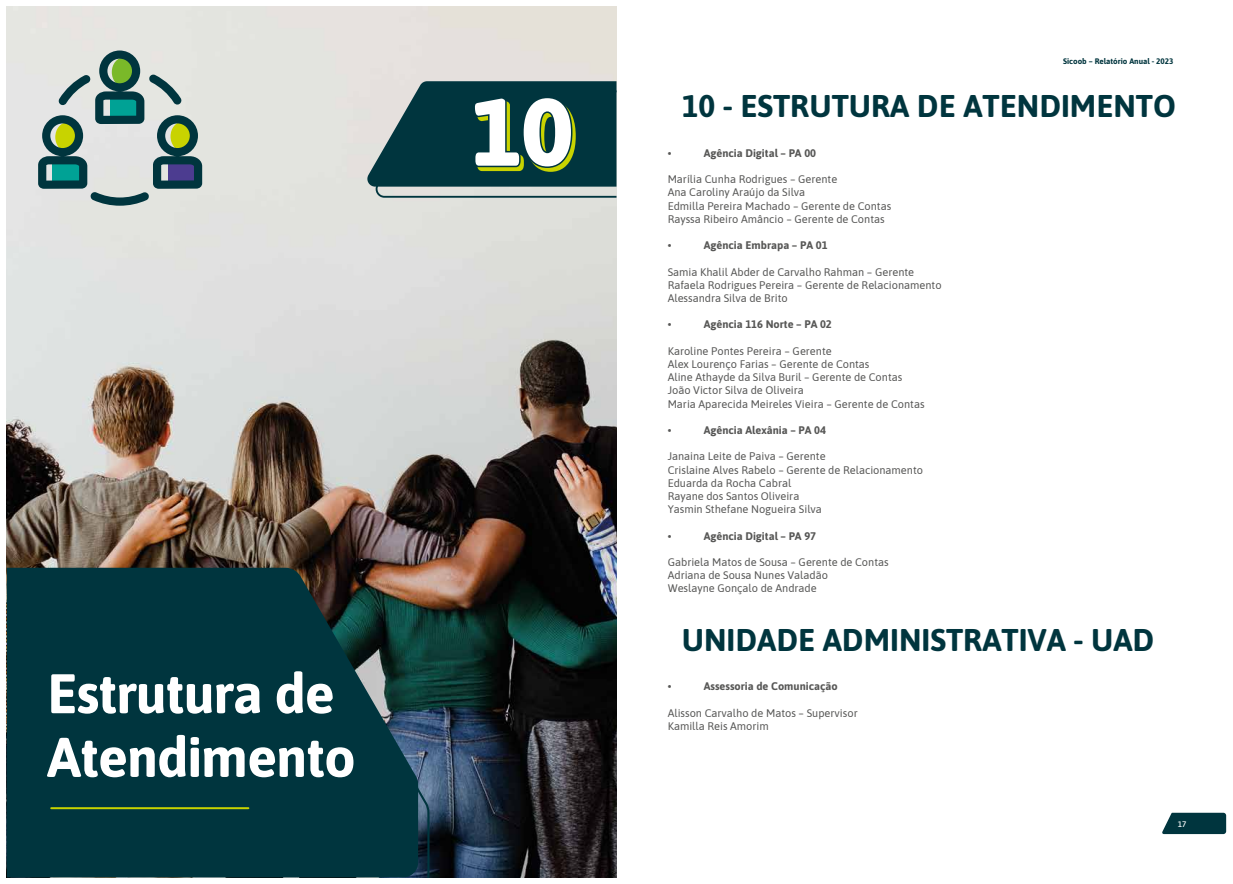
<style>
.page{position:relative;width:1233px;height:884px;background:#fff}
.page>*{position:absolute;margin:0;border:0;box-sizing:border-box;transform-origin:0 0}
.t1{font:800 95.3px "Asap";color:#fff}
.t2{font:700 55.7px/63.6px "Asap";letter-spacing:-.02em;color:#fff}
.t3{font:700 31.3px "Asap";color:#00353e}
.t4{font:11px/13.2px "Asap";color:#575756}
.t5{font:700 11px "Asap";color:#575756}
.t6{font:700 8px "Asap";color:#00353e}
.t7{font:500 8px "Asap";color:#fff}
</style>
<div class="page">
<svg style="left:1162px;top:813px;width:64px;height:21px"></svg>
<img style="left:7px;top:7px;width:609px;height:870px">
<svg style="left:365px;top:81px;width:252px;height:118px"></svg>
<svg style="left:418px;top:582px;width:12px;height:295px"></svg>
<svg style="left:7px;top:568px;width:411px;height:309px;fill:#00353e"></svg>
<hr style="left:51px;top:807px;width:197px;height:2px;background:#c8d300">
<svg style="left:38px;top:51px;width:164px;height:155px"></svg>
<h2 class="t2" style="left:47px;top:659px;width:310px">Estrutura de<br>Atendimento</h2>
<h1 class="t1" style="left:471px;top:66px;width:103px">10</h1>
<p class="t6" style="left:1063px;top:56px;width:112px">Sicoob – Relatório Anual - 2023</p>
<h3 class="t3" style="left:682px;top:84px;width:496px">10 - ESTRUTURA DE ATENDIMENTO</h3>
<p class="t5" style="left:667px;top:145px;width:5px">•</p>
<p class="t5" style="left:703px;top:145px;width:114px">Agência Digital – PA 00</p>
<p class="t4" style="left:667px;top:172px;width:225px">Marília Cunha Rodrigues – Gerente<br>Ana Caroliny Araújo da Silva<br>Edmilla Pereira Machado – Gerente de Contas Rayssa Ribeiro Amâncio – Gerente de Contas</p>
<p class="t5" style="left:667px;top:238px;width:5px">•</p>
<p class="t5" style="left:703px;top:238px;width:125px">Agência Embrapa – PA 01</p>
<p class="t4" style="left:667px;top:265px;width:275px">Samia Khalil Abder de Carvalho Rahman – Gerente<br>Rafaela Rodrigues Pereira – Gerente de Relacionamento<br>Alessandra Silva de Brito</p>
<p class="t5" style="left:667px;top:317px;width:5px">•</p>
<p class="t5" style="left:703px;top:317px;width:130px">Agência 116 Norte – PA 02</p>
<p class="t4" style="left:667px;top:344px;width:258px">Karoline Pontes Pereira – Gerente<br>Alex Lourenço Farias – Gerente de Contas<br>Aline Athayde da Silva Buril – Gerente de Contas João Victor Silva de Oliveira<br>Maria Aparecida Meireles Vieira – Gerente de Contas</p>
<p class="t5" style="left:667px;top:422px;width:5px">•</p>
<p class="t5" style="left:703px;top:422px;width:124px">Agência Alexânia – PA 04</p>
<p class="t4" style="left:667px;top:449px;width:257px">Janaina Leite de Paiva – Gerente<br>Crislaine Alves Rabelo – Gerente de Relacionamento Eduarda da Rocha Cabral<br>Rayane dos Santos Oliveira<br>Yasmin Sthefane Nogueira Silva</p>
<p class="t5" style="left:667px;top:528px;width:5px">•</p>
<p class="t5" style="left:703px;top:528px;width:114px">Agência Digital – PA 97</p>
<p class="t4" style="left:667px;top:555px;width:222px">Gabriela Matos de Sousa – Gerente de Contas<br>Adriana de Sousa Nunes Valadão<br>Weslayne Gonçalo de Andrade</p>
<h3 class="t3" style="left:682px;top:618px;width:474px">UNIDADE ADMINISTRATIVA - UAD</h3>
<p class="t5" style="left:667px;top:678px;width:5px">•</p>
<p class="t5" style="left:703px;top:678px;width:135px">Assessoria de Comunicação</p>
<p class="t4" style="left:667px;top:705px;width:191px">Alisson Carvalho de Matos – Supervisor<br>Kamilla Reis Amorim</p>
<p class="t7" style="left:1177px;top:819px;width:10px">17</p>
</div>
